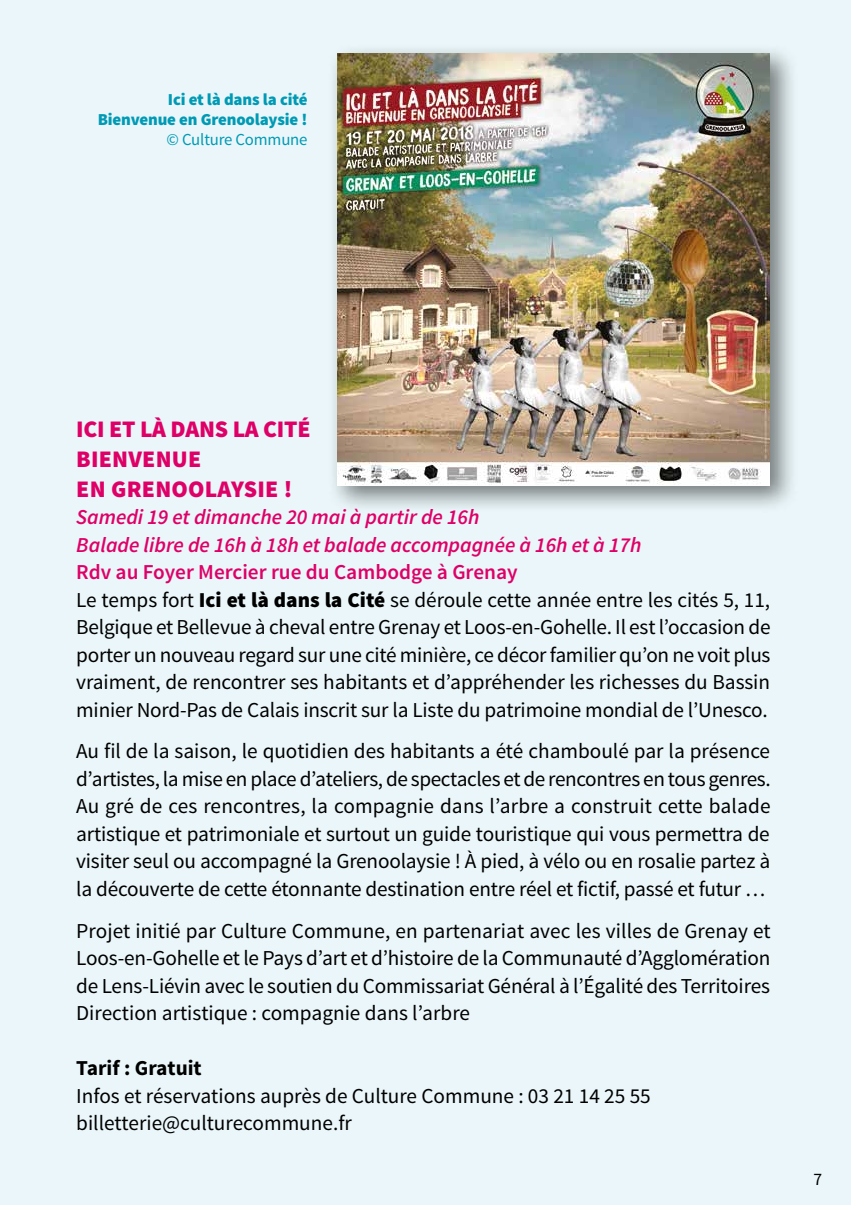
<style>
.page{position:relative;width:851px;height:1205px;background:#fff}
.page>*{position:absolute;margin:0;border:0;box-sizing:border-box;transform-origin:0 0}
.t1{font:900 23.75px/30px "Source Sans Pro";letter-spacing:.01em;color:#df0067}
.t2{font:21.25px/27.5px "Source Sans Pro";letter-spacing:-.01em;color:#000}
.t3{font:italic 600 21.25px/27.5px "Source Sans Pro";color:#df0067}
.t4{font:700 21.25px "Source Sans Pro";color:#000}
.t5{font:17.5px "Source Sans Pro";color:#000}
.t6{font:900 16.75px/20px "Source Sans Pro";letter-spacing:-.01em;color:#009ab5;text-align:right}
.t7{font:16.75px "Source Sans Pro";letter-spacing:-.01em;color:#009ab5}
.s1{font-weight:600;color:#df0067}
.s2{font-weight:900}
</style>
<div class="page">
<div style="left:1px;top:0;width:849px;height:1205px;background:#eaf6f9"></div>
<div style="left:327px;top:42px;width:471px;height:472px;background:#000;opacity:.5"></div>
<img style="left:337px;top:53px;width:432px;height:433px">
<p class="t6" style="left:98px;top:91px;width:211px">Ici et là dans la cité<br>Bienvenue en Grenoolaysie !</p>
<p class="t7" style="left:166px;top:129px;width:142px">© Culture Commune</p>
<p class="t1" style="left:76px;top:415px;width:236px">ICI ET LÀ DANS LA CITÉ<br>BIENVENUE<br>EN GRENOOLAYSIE !</p>
<p class="t3" style="left:76px;top:503px;width:566px">Samedi 19 et dimanche 20 mai à partir de 16h<br>Balade libre de 16h à 18h et balade accompagnée à 16h et à 17h</p>
<p class="t2" style="left:76px;top:559px;width:695px"><span class="s1">Rdv au Foyer Mercier rue du Cambodge à Grenay<br></span>Le temps fort <span class="s2">Ici et là dans la Cité</span> se déroule cette année entre les cités 5, 11, Belgique et Bellevue à cheval entre Grenay et Loos-en-Gohelle. Il est l’occasion de porter un nouveau regard sur une cité minière, ce décor familier qu’on ne voit plus vraiment, de rencontrer ses habitants et d’appréhender les richesses du Bassin minier Nord-Pas de Calais inscrit sur la Liste du patrimoine mondial de l’Unesco.</p>
<p class="t2" style="left:76px;top:738px;width:696px;text-align:justify">Au fil de la saison, le quotidien des habitants a été chamboulé par la présence d’artistes, la mise en place d’ateliers, de spectacles et de rencontres en tous genres.<br>Au gré de ces rencontres, la compagnie dans l’arbre a construit cette balade artistique et patrimoniale et surtout un guide touristique qui vous permettra de visiter seul ou accompagné la Grenoolaysie ! À pied, à vélo ou en rosalie partez à la découverte de cette étonnante destination entre réel et fictif, passé et futur …</p>
<p class="t2" style="left:76px;top:917px;width:695px;text-align:justify">Projet initié par Culture Commune, en partenariat avec les villes de Grenay et Loos-en-Gohelle et le Pays d’art et d’histoire de la Communauté d’Agglomération de Lens-Liévin avec le soutien du Commissariat Général à l’Égalité des Territoires Direction artistique : compagnie dans l’arbre</p>
<p class="t4" style="left:76px;top:1054px;width:127px">Tarif : Gratuit</p>
<p class="t2" style="left:76px;top:1082px;width:576px">Infos et réservations auprès de Culture Commune : 03 21 14 25 55 billetterie@culturecommune.fr</p>
<p class="t5" style="left:813px;top:1168px;width:10px">7</p>
</div>
